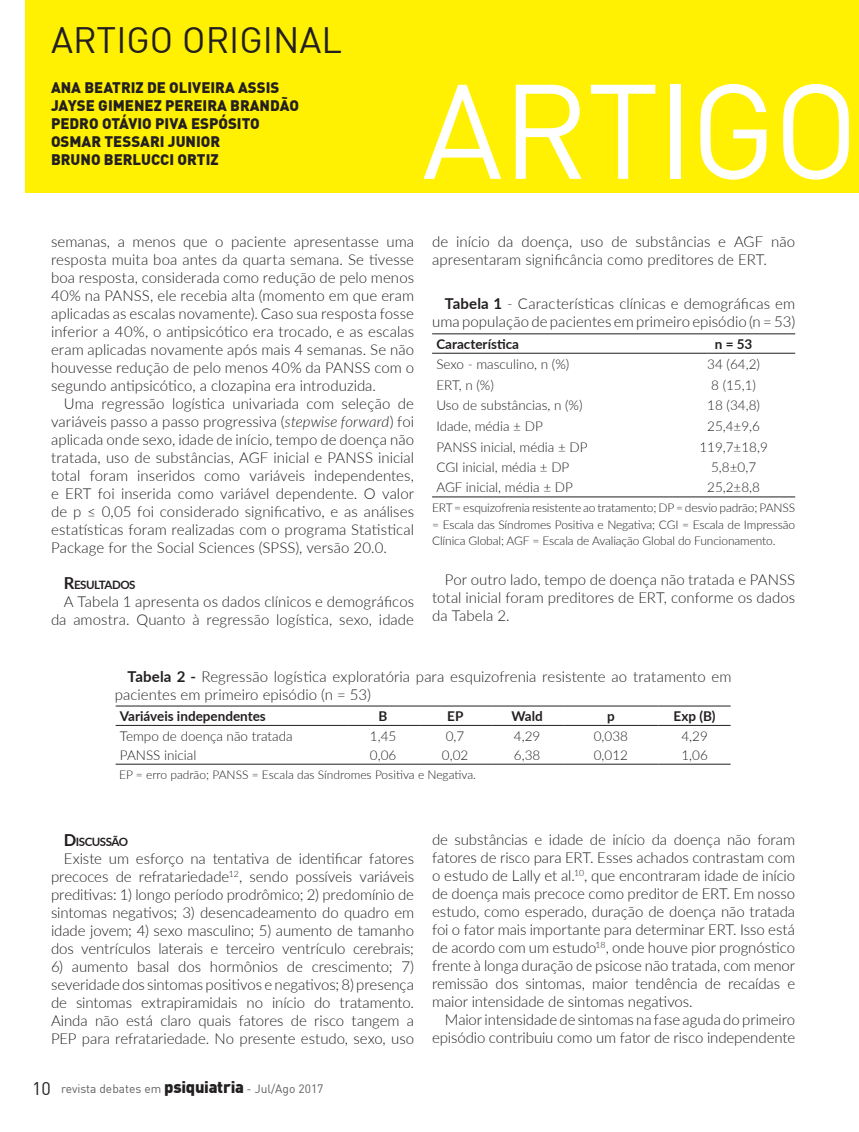
<style>
.page{position:relative;width:859px;height:1132px;background:#fff}
.page>*{position:absolute;margin:0;border:0;box-sizing:border-box;transform-origin:0 0}
.t1{font:132px "DIN";letter-spacing:-.015em;color:#fff}
.t2{font:36px "DIN";color:#231f20}
.t3{font:300 15px/18px "Lato";color:#231f20;text-align:justify}
.t4{font:900 15px/18px "DIN";color:#231f20}
.t5{font:300 13.5px "Lato";color:#231f20}
.t6{font:700 13.5px "Lato";color:#231f20}
.t7{font:300 12px/16.5px "Lato";letter-spacing:-.01em;color:#231f20;text-align:justify}
.t8{font:12px "DIN";color:#616164}
.t9{font:700 11.55px "Lato";letter-spacing:-.045em;color:#231f20}
.s1{font-style:italic}
.s2{font-size:16.5px}
.s3{font-weight:700}
.s4{font-size:18px;color:#231f20}
.s5{font-weight:900;font-size:16.5px;color:#231f20}
</style>
<div class="page">
<div style="left:26px;top:0;width:833px;height:192px;background:#fff101"></div>
<hr style="left:432px;top:333px;width:240px;height:1px;background:#231f20">
<hr style="left:672px;top:333px;width:123px;height:1px;background:#231f20">
<hr style="left:432px;top:353px;width:240px;height:1px;background:#231f20">
<hr style="left:672px;top:353px;width:123px;height:1px;background:#231f20">
<hr style="left:432px;top:496px;width:240px;height:1px;background:#231f20">
<hr style="left:672px;top:496px;width:123px;height:1px;background:#231f20">
<hr style="left:116px;top:705px;width:231px;height:1px;background:#231f20">
<hr style="left:347px;top:705px;width:72px;height:1px;background:#231f20">
<hr style="left:419px;top:705px;width:72px;height:1px;background:#231f20">
<hr style="left:491px;top:705px;width:72px;height:1px;background:#231f20">
<hr style="left:563px;top:705px;width:96px;height:1px;background:#231f20">
<hr style="left:659px;top:705px;width:72px;height:1px;background:#231f20">
<hr style="left:116px;top:724px;width:231px;height:1px;background:#231f20">
<hr style="left:347px;top:724px;width:72px;height:1px;background:#231f20">
<hr style="left:419px;top:724px;width:72px;height:1px;background:#231f20">
<hr style="left:491px;top:724px;width:72px;height:1px;background:#231f20">
<hr style="left:563px;top:724px;width:96px;height:1px;background:#231f20">
<hr style="left:659px;top:724px;width:72px;height:1px;background:#231f20">
<hr style="left:116px;top:763px;width:231px;height:1px;background:#231f20">
<hr style="left:347px;top:763px;width:72px;height:1px;background:#231f20">
<hr style="left:419px;top:763px;width:72px;height:1px;background:#231f20">
<hr style="left:491px;top:763px;width:72px;height:1px;background:#231f20">
<hr style="left:563px;top:763px;width:96px;height:1px;background:#231f20">
<hr style="left:659px;top:763px;width:72px;height:1px;background:#231f20">
<h2 class="t2" style="left:51px;top:24px;width:292px">ARTIGO ORIGINAL</h2>
<p class="t4" style="left:51px;top:79px;width:249px">ANA BEATRIZ DE OLIVEIRA ASSIS<br>JAYSE GIMENEZ PEREIRA BRANDÃO<br>PEDRO OTÁVIO PIVA ESPÓSITO<br>OSMAR TESSARI JUNIOR<br>BRUNO BERLUCCI ORTIZ</p>
<h1 class="t1" style="left:422px;top:72px;width:438px">ARTIGO</h1>
<p class="t3" style="left:51px;top:232px;width:365px">semanas, a menos que o paciente apresentasse uma resposta muita boa antes da quarta semana. Se tivesse boa resposta, considerada como redução de pelo menos 40% na PANSS, ele recebia alta (momento em que eram aplicadas as escalas novamente). Caso sua resposta fosse inferior a 40%, o antipsicótico era trocado, e as escalas eram aplicadas novamente após mais 4 semanas. Se não houvesse redução de pelo menos 40% da PANSS com o segundo antipsicótico, a clozapina era introduzida.</p>
<p class="t3" style="left:51px;top:394px;width:365px;text-indent:13px">Uma regressão logística univariada com seleção de variáveis passo a passo progressiva (<span class="s1">stepwise forward</span>) foi aplicada onde sexo, idade de início, tempo de doença não tratada, uso de substâncias, AGF inicial e PANSS inicial total foram inseridos como variáveis independentes, e ERT foi inserida como variável dependente. O valor de p ≤ 0,05 foi considerado significativo, e as análises estatísticas foram realizadas com o programa Statistical Package for the Social Sciences (SPSS), versão 20.0.</p>
<p class="t9" style="left:64px;top:576px;width:73px"><span class="s2">R</span>ESULTADOS</p>
<p class="t3" style="left:51px;top:592px;width:365px;text-align:right">A Tabela 1 apresenta os dados clínicos e demográficos da amostra. Quanto à regressão logística, sexo, idade</p>
<p class="t3" style="left:432px;top:232px;width:365px">de início da doença, uso de substâncias e AGF não apresentaram significância como preditores de ERT.</p>
<p class="t3" style="left:432px;top:294px;width:365px;text-align:right"><span class="s3">Tabela 1</span> - Características clínicas e demográficas em uma população de pacientes em primeiro episódio (n = 53)</p>
<p class="t6" style="left:436px;top:334px;width:84px">Característica</p>
<p class="t6" style="left:715px;top:334px;width:39px">n = 53</p>
<p class="t5" style="left:436px;top:354px;width:135px">Sexo - masculino, n (%)</p>
<p class="t5" style="left:707px;top:354px;width:54px">34 (64,2)</p>
<p class="t5" style="left:436px;top:375px;width:59px">ERT, n (%)</p>
<p class="t5" style="left:711px;top:375px;width:46px">8 (15,1)</p>
<p class="t5" style="left:436px;top:396px;width:148px">Uso de substâncias, n (%)</p>
<p class="t5" style="left:707px;top:396px;width:54px">18 (34,8)</p>
<p class="t5" style="left:436px;top:417px;width:108px">Idade, média ± DP</p>
<p class="t5" style="left:707px;top:417px;width:54px">25,4±9,6</p>
<p class="t5" style="left:436px;top:437px;width:153px">PANSS inicial, média ± DP</p>
<p class="t5" style="left:699px;top:437px;width:70px">119,7±18,9</p>
<p class="t5" style="left:436px;top:457px;width:135px">CGI inicial, média ± DP</p>
<p class="t5" style="left:711px;top:457px;width:47px">5,8±0,7</p>
<p class="t5" style="left:436px;top:477px;width:138px">AGF inicial, média ± DP</p>
<p class="t5" style="left:707px;top:477px;width:54px">25,2±8,8</p>
<p class="t7" style="left:432px;top:499px;width:364px">ERT = esquizofrenia resistente ao tratamento; DP = desvio padrão; PANSS = Escala das Síndromes Positiva e Negativa; CGI = Escala de Impressão Clínica Global; AGF = Escala de Avaliação Global do Funcionamento.</p>
<p class="t3" style="left:432px;top:570px;width:365px;text-indent:13px">Por outro lado, tempo de doença não tratada e PANSS total inicial foram preditores de ERT, conforme os dados da Tabela 2.</p>
<p class="t3" style="left:115px;top:666px;width:618px;text-indent:13px"><span class="s3">Tabela 2 -</span> Regressão logística exploratória para esquizofrenia resistente ao tratamento em pacientes em primeiro episódio (n = 53)</p>
<p class="t6" style="left:120px;top:706px;width:148px">Variáveis independentes</p>
<p class="t6" style="left:379px;top:706px;width:10px">B</p>
<p class="t6" style="left:447px;top:706px;width:18px">EP</p>
<p class="t6" style="left:511px;top:706px;width:33px">Wald</p>
<p class="t6" style="left:607px;top:706px;width:9px">p</p>
<p class="t6" style="left:674px;top:706px;width:44px">Exp (B)</p>
<p class="t5" style="left:120px;top:726px;width:174px">Tempo de doença não tratada</p>
<p class="t5" style="left:370px;top:726px;width:28px">1,45</p>
<p class="t5" style="left:446px;top:726px;width:20px">0,7</p>
<p class="t5" style="left:514px;top:726px;width:28px">4,29</p>
<p class="t5" style="left:594px;top:726px;width:36px">0,038</p>
<p class="t5" style="left:681px;top:726px;width:28px">4,29</p>
<p class="t5" style="left:120px;top:745px;width:78px">PANSS inicial</p>
<p class="t5" style="left:370px;top:745px;width:28px">0,06</p>
<p class="t5" style="left:442px;top:745px;width:28px">0,02</p>
<p class="t5" style="left:514px;top:745px;width:28px">6,38</p>
<p class="t5" style="left:594px;top:745px;width:36px">0,012</p>
<p class="t5" style="left:681px;top:745px;width:28px">1,06</p>
<p class="t7" style="left:119px;top:766px;width:358px">EP = erro padrão; PANSS = Escala das Síndromes Positiva e Negativa.</p>
<p class="t9" style="left:64px;top:833px;width:66px"><span class="s2">D</span> ISCUSSÃO</p>
<p class="t3" style="left:51px;top:848px;width:365px;text-indent:13px">Existe um esforço na tentativa de identificar fatores precoces de refratariedade<sup>12</sup>, sendo possíveis variáveis preditivas: 1) longo período prodrômico; 2) predomínio de sintomas negativos; 3) desencadeamento do quadro em idade jovem; 4) sexo masculino; 5) aumento de tamanho dos ventrículos laterais e terceiro ventrículo cerebrais;</p>
<p class="t3" style="left:51px;top:956px;width:365px">6) aumento basal dos hormônios de crescimento; 7) severidade dos sintomas positivos e negativos; 8) presença de sintomas extrapiramidais no início do tratamento.<br>Ainda não está claro quais fatores de risco tangem a PEP para refratariedade. No presente estudo, sexo, uso</p>
<p class="t8" style="left:32px;top:1082px;width:293px"><span class="s4">10</span> revista debates em <span class="s5">psiquiatria</span> - Jul/Ago 2017</p>
<p class="t3" style="left:432px;top:829px;width:365px">de substâncias e idade de início da doença não foram fatores de risco para ERT. Esses achados contrastam com o estudo de Lally et al.<sup>10</sup>, que encontraram idade de início de doença mais precoce como preditor de ERT. Em nosso estudo, como esperado, duração de doença não tratada foi o fator mais importante para determinar ERT. Isso está de acordo com um estudo<sup>18</sup>, onde houve pior prognóstico frente à longa duração de psicose não tratada, com menor remissão dos sintomas, maior tendência de recaídas e maior intensidade de sintomas negativos.</p>
<p class="t3" style="left:432px;top:1009px;width:365px;text-align:right">Maior intensidade de sintomas na fase aguda do primeiro episódio contribuiu como um fator de risco independente</p>
</div>
